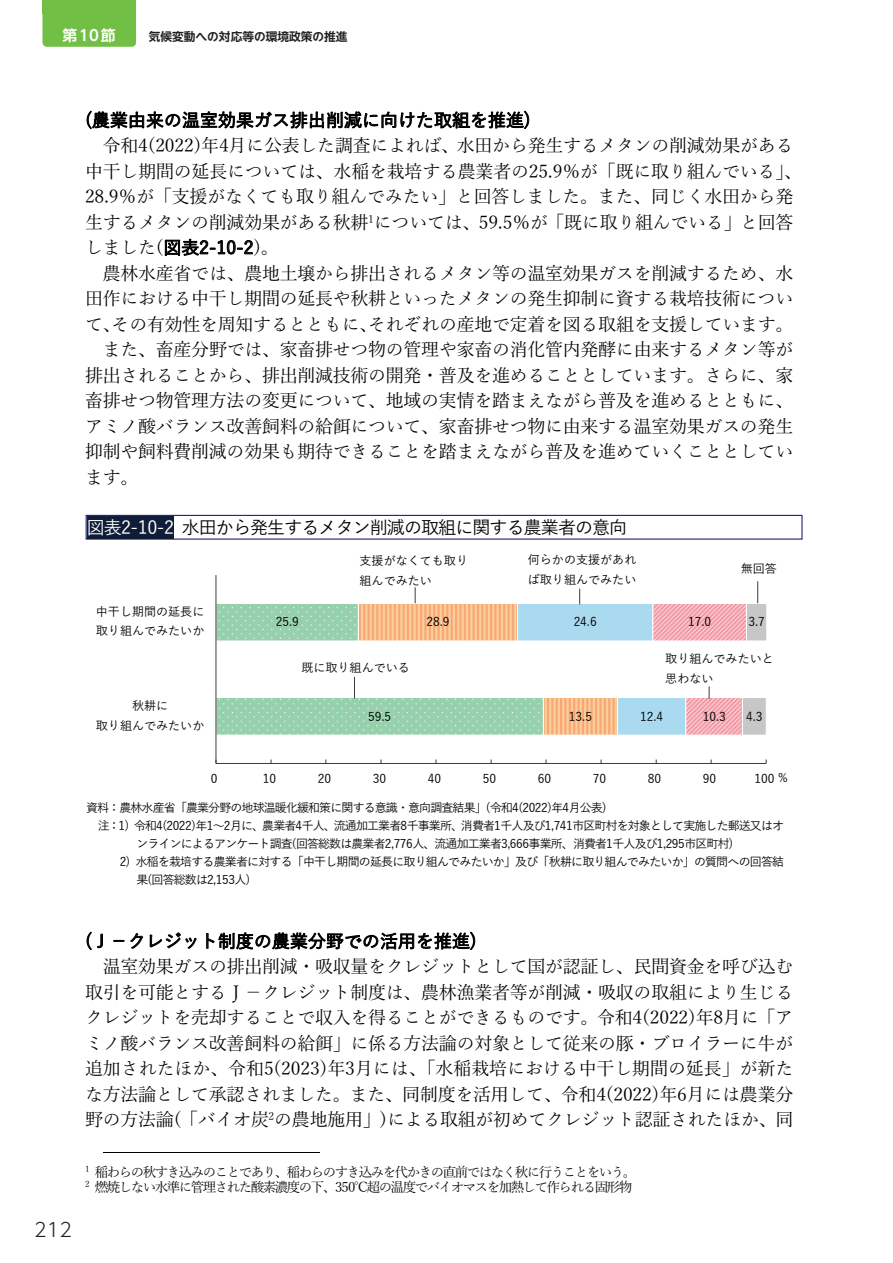
<style>
.page{position:relative;width:893px;height:1263px;background:#fff}
.page>*{position:absolute;margin:0;border:0;box-sizing:border-box;transform-origin:0 0}
.t1{font:300 19.2px "UD Shin Go NT Pr 6 N";color:#231f20}
.t2{font:18px/25.5px "Yu Mincho";letter-spacing:-.015em;color:#000;text-align:center}
.t3{font:500 18px "Yu Gothic";color:#000}
.t4{font:500 18px "Yu Gothic";letter-spacing:-.05em;color:#000}
.t5{font:700 14.85px "UD Shin Go NT Pr 6 N De";color:#fff}
.t6{font:13.5px/15px "Yu Mincho";letter-spacing:-.115em;color:#000}
.t7{font:500 12px/18px "Yu Gothic";letter-spacing:-.07em;color:#000}
.t8{font:500 12px/20px "Yu Gothic";color:#000}
.t9{font:700 11.7px "UD Shin Go NT Pr 6 N De";color:#231f20}
.s1{font-family:"Yu Mincho";font-weight:400}
.s2{color:#fff}
</style>
<div class="page">
<hr style="left:103px;top:1152px;width:216px;height:1px;background:#000">
<div style="left:86px;top:515px;width:717px;height:25px;border:1px solid #1d2671"></div>
<div style="left:87px;top:516px;width:87px;height:22px;background:#0f1d38"></div>
<hr style="left:216px;top:763px;width:550px;height:1px;background:#3b3c3b">
<hr style="left:216px;top:575px;width:1px;height:188px;background:#3b3c3b">
<svg style="left:216px;top:581px;width:551px;height:154px"></svg>
<div style="left:43px;top:13px;width:93px;height:34px;background:#71bf44"></div>
<div style="left:43px;top:0;width:93px;height:13px;background:#71bf44"></div>
<p class="t5" style="left:62px;top:23px;width:55px">第10節</p>
<p class="t9" style="left:149px;top:27px;width:200px">気候変動への対応等の環境政策の推進</p>
<p class="t3" style="left:85px;top:103px;width:447px">(農業由来の温室効果ガス排出削減に向けた取組を推進)</p>
<p class="t2" style="left:85px;top:131px;width:719px">令和4(2022)年4⽉に公表した調査によれば、⽔⽥から発⽣するメタンの削減効果がある中⼲し期間の延⻑については、⽔稲を栽培する農業者の25.9％が「既に取り組んでいる」、28.9％が「⽀援がなくても取り組んでみたい」と回答しました。また、同じく⽔⽥から発⽣するメタンの削減効果がある秋耕<sup>1</sup>については、59.5％が「既に取り組んでいる」と回答</p>
<p class="t3" style="left:85px;top:231px;width:195px"><span class="s1">しました(</span>図表2-10-2<span class="s1">)。</span></p>
<p class="t2" style="left:103px;top:259px;width:692px">農林⽔産省では、農地⼟壌から排出されるメタン等の温室効果ガスを削減するため、⽔</p>
<p class="t2" style="left:85px;top:284px;width:710px">⽥作における中⼲し期間の延⻑や秋耕といったメタンの発⽣抑制に資する栽培技術につい</p>
<p class="t2" style="left:85px;top:310px;width:710px">て、その有効性を周知するとともに、それぞれの産地で定着を図る取組を⽀援しています。</p>
<p class="t2" style="left:103px;top:335px;width:692px">また、畜産分野では、家畜排せつ物の管理や家畜の消化管内発酵に由来するメタン等が</p>
<p class="t2" style="left:85px;top:361px;width:710px">排出されることから、排出削減技術の開発・普及を進めることとしています。さらに、家</p>
<p class="t2" style="left:85px;top:386px;width:710px">畜排せつ物管理⽅法の変更について、地域の実情を踏まえながら普及を進めるとともに、</p>
<p class="t2" style="left:85px;top:412px;width:710px">アミノ酸バランス改善飼料の給餌について、家畜排せつ物に由来する温室効果ガスの発⽣</p>
<p class="t2" style="left:85px;top:437px;width:710px">抑制や飼料費削減の効果も期待できることを踏まえながら普及を進めていくこととしてい</p>
<p class="t2" style="left:85px;top:463px;width:55px">ます。</p>
<p class="t4" style="left:87px;top:511px;width:542px"><span class="s2">図表2-10-2</span> ⽔⽥から発⽣するメタン削減の取組に関する農業者の意向</p>
<p class="t8" style="left:96px;top:599px;width:110px">中⼲し期間の延⻑に取り組んでみたいか</p>
<p class="t7" style="left:276px;top:611px;width:25px">25.9</p>
<p class="t8" style="left:360px;top:549px;width:110px">⽀援がなくても取り組んでみたい</p>
<p class="t8" style="left:528px;top:548px;width:110px">何らかの⽀援があれば取り組んでみたい</p>
<p class="t7" style="left:426px;top:611px;width:25px">28.9</p>
<p class="t7" style="left:574px;top:611px;width:25px">24.6</p>
<p class="t8" style="left:301px;top:656px;width:110px">既に取り組んでいる</p>
<p class="t7" style="left:688px;top:611px;width:25px">17.0</p>
<p class="t7" style="left:741px;top:558px;width:38px">無回答</p>
<p class="t7" style="left:748px;top:611px;width:18px">3.7</p>
<p class="t8" style="left:665px;top:647px;width:110px">取り組んでみたいと思わない</p>
<p class="t8" style="left:96px;top:694px;width:110px;text-align:center">秋耕に<br>取り組んでみたいか</p>
<p class="t7" style="left:368px;top:705px;width:25px">59.5</p>
<p class="t7" style="left:569px;top:705px;width:25px">13.5</p>
<p class="t7" style="left:640px;top:705px;width:25px">12.4</p>
<p class="t7" style="left:703px;top:705px;width:25px">10.3</p>
<p class="t7" style="left:746px;top:705px;width:18px">4.3</p>
<p class="t7" style="left:778px;top:767px;width:11px">%</p>
<p class="t7" style="left:211px;top:768px;width:8px">0</p>
<p class="t7" style="left:263px;top:768px;width:15px">10</p>
<p class="t7" style="left:318px;top:768px;width:15px">20</p>
<p class="t7" style="left:373px;top:768px;width:15px">30</p>
<p class="t7" style="left:428px;top:768px;width:15px">40</p>
<p class="t7" style="left:483px;top:768px;width:15px">50</p>
<p class="t7" style="left:538px;top:768px;width:15px">60</p>
<p class="t7" style="left:593px;top:768px;width:15px">70</p>
<p class="t7" style="left:648px;top:768px;width:15px">80</p>
<p class="t7" style="left:703px;top:768px;width:15px">90</p>
<p class="t7" style="left:754px;top:768px;width:22px">100</p>
<p class="t7" style="left:86px;top:797px;width:522px">資料：農林⽔産省「農業分野の地球温暖化緩和策に関する意識・意向調査結果」(令和4(2022)年4⽉公表)</p>
<p class="t7" style="left:98px;top:815px;width:688px">注：1) 令和4(2022)年1〜2⽉に、農業者4千⼈、流通加⼯業者8千事業所、消費者1千⼈及び1,741市区町村を対象として実施した郵送⼜はオ</p>
<p class="t7" style="left:136px;top:833px;width:598px">ンラインによるアンケート調査(回答総数は農業者2,776⼈、流通加⼯業者3,666事業所、消費者1千⼈及び1,295市区町村)</p>
<p class="t7" style="left:136px;top:851px;width:649px;text-indent:-17px">2) ⽔稲を栽培する農業者に対する「中⼲し期間の延⻑に取り組んでみたいか」及び「秋耕に取り組んでみたいか」の質問への回答結果(回答総数は2,153⼈)</p>
<p class="t1" style="left:34px;top:1214px;width:39px">212</p>
<p class="t3" style="left:85px;top:924px;width:393px">(Ｊ−クレジット制度の農業分野での活⽤を推進)</p>
<p class="t2" style="left:85px;top:952px;width:710px;text-align:justify;text-indent:18px">温室効果ガスの排出削減・吸収量をクレジットとして国が認証し、⺠間資⾦を呼び込む取引を可能とするＪ−クレジット制度は、農林漁業者等が削減・吸収の取組により⽣じるクレジットを売却することで収⼊を得ることができるものです。令和4(2022)年8⽉に「アミノ酸バランス改善飼料の給餌」に係る⽅法論の対象として従来の豚・ブロイラーに⽜が追加されたほか、令和5(2023)年3⽉には、「⽔稲栽培における中⼲し期間の延⻑」が新たな⽅法論として承認されました。また、同制度を活⽤して、令和4(2022)年6⽉には農業分野の⽅法論(「バイオ炭<sup>2</sup>の農地施⽤」)による取組が初めてクレジット認証されたほか、同</p>
<p class="t6" style="left:85px;top:1163px;width:553px"><sup>1</sup> 稲わらの秋すき込みのことであり、稲わらのすき込みを代かきの直前ではなく秋に⾏うことをいう。<br><sup>2</sup> 燃焼しない⽔準に管理された酸素濃度の下、350℃超の温度でバイオマスを加熱して作られる固形物</p>
</div>
